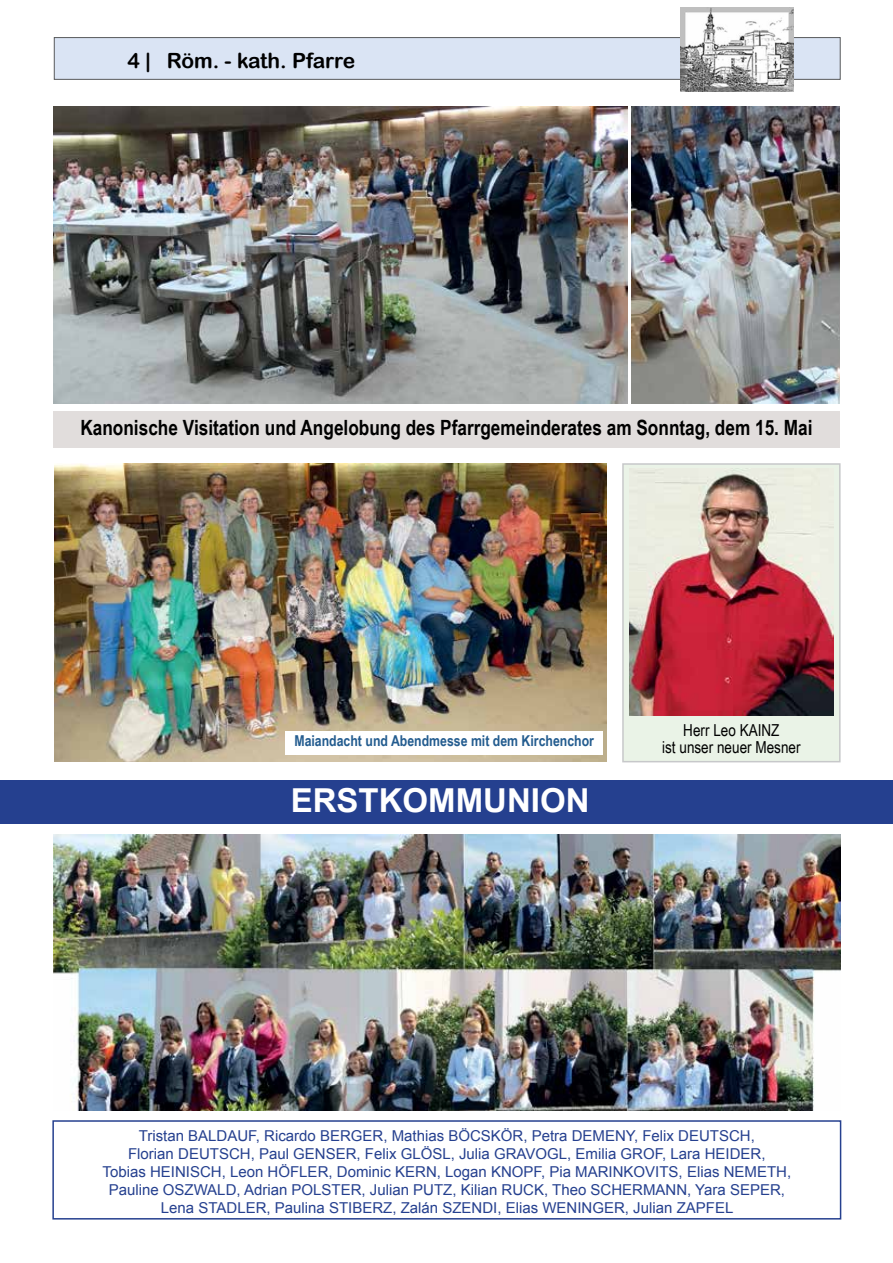
<style>
.page{position:relative;width:893px;height:1263px;background:#fff}
.page>*{position:absolute;margin:0;border:0;box-sizing:border-box;transform-origin:0 0}
.t1{font:700 33px "Arial";color:#fff}
.t2{font:700 21px "Arial Narrow";color:#000}
.t3{font:21px "Arial Rounded MT Bold";letter-spacing:-.015em;color:#000}
.t4{font:16.5px/16.5px "Arial Narrow";color:#000;text-align:center}
.t5{font:15px/18px "Arial";color:#25408f;text-align:center}
.t6{font:700 15px "Arial Narrow";color:#235c8f}
</style>
<div class="page">
<div style="left:54px;top:37px;width:787px;height:43px;background:#dae4f4;border:1px solid #58595b"></div>
<img style="left:680px;top:7px;width:114px;height:85px">
<img style="left:53px;top:106px;width:574px;height:298px">
<img style="left:631px;top:106px;width:209px;height:298px">
<div style="left:53px;top:412px;width:787px;height:36px;background:#e1dddc"></div>
<img style="left:54px;top:464px;width:553px;height:298px">
<div style="left:623px;top:464px;width:217px;height:298px;background:#eaf3e7"></div>
<div style="left:622px;top:463px;width:219px;height:299px;border:2px solid #c7c8ca"></div>
<img style="left:629px;top:469px;width:204px;height:246px">
<div style="left:285px;top:731px;width:318px;height:24px;background:#fff"></div>
<div style="left:0;top:780px;width:893px;height:43px;background:#25408f"></div>
<div style="left:52px;top:1120px;width:789px;height:99px;border:2px solid #25408f"></div>
<img style="left:54px;top:834px;width:786px;height:277px">
<h2 class="t3" style="left:128px;top:49px;width:229px">4 | Röm. - kath. Pfarre</h2>
<h2 class="t2" style="left:80px;top:412px;width:734px">Kanonische Visitation und Angelobung des Pfarrgemeinderates am Sonntag, dem 15. Mai</h2>
<p class="t6" style="left:294px;top:730px;width:301px">Maiandacht und Abendmesse mit dem Kirchenchor</p>
<h1 class="t1" style="left:291px;top:779px;width:300px">ERSTKOMMUNION</h1>
<p class="t4" style="left:662px;top:721px;width:140px">Herr Leo KAINZ<br>ist unser neuer Mesner</p>
<p class="t5" style="left:103px;top:1127px;width:690px">Tristan BALDAUF, Ricardo BERGER, Mathias BÖCSKÖR, Petra DEMENY, Felix DEUTSCH,<br>Florian DEUTSCH, Paul GENSER, Felix GLÖSL, Julia GRAVOGL, Emilia GROF, Lara HEIDER,<br>Tobias HEINISCH, Leon HÖFLER, Dominic KERN, Logan KNOPF, Pia MARINKOVITS, Elias NEMETH, Pauline OSZWALD, Adrian POLSTER, Julian PUTZ, Kilian RUCK, Theo SCHERMANN, Yara SEPER, Lena STADLER, Paulina STIBERZ, Zalán SZENDI, Elias WENINGER, Julian ZAPFEL</p>
</div>
